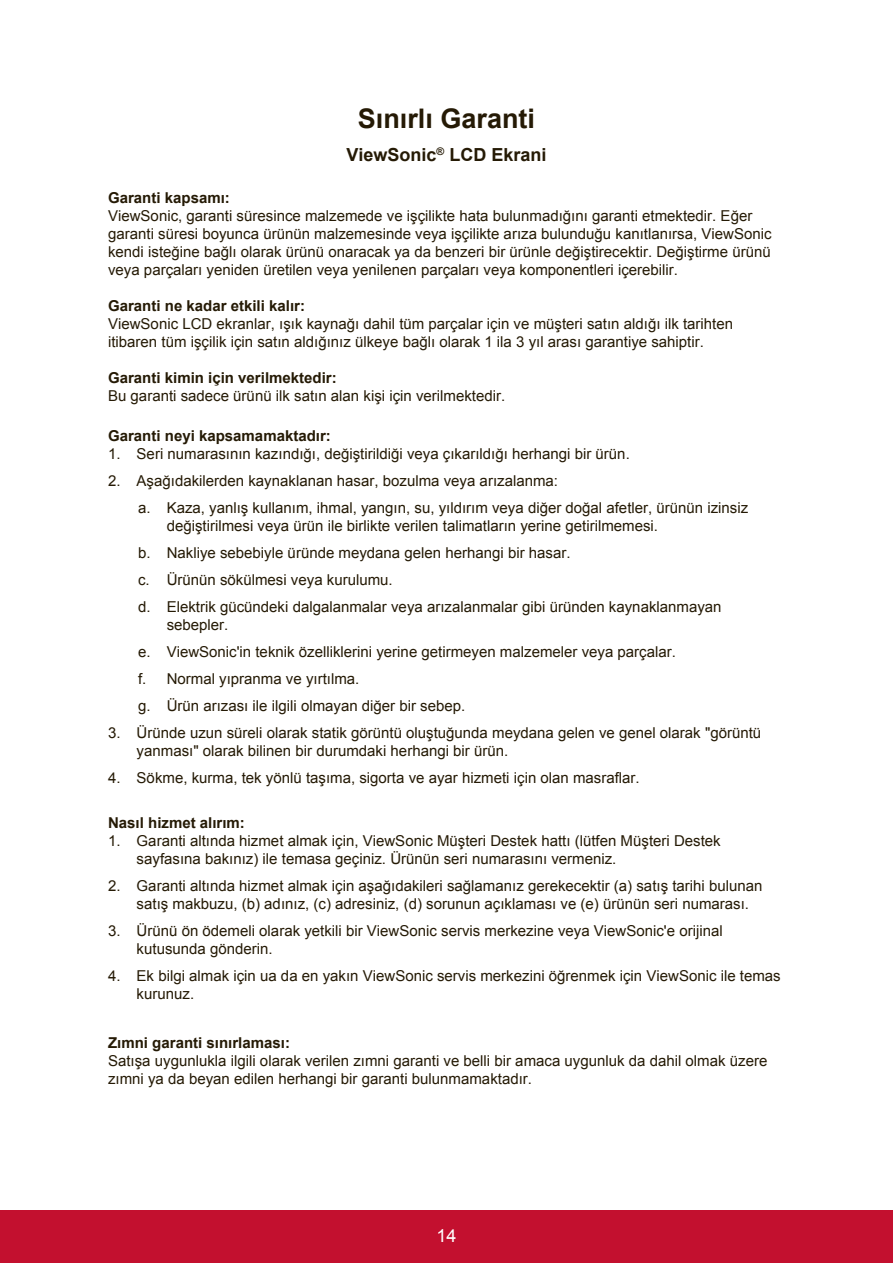
<style>
.page{position:relative;width:893px;height:1263px;background:#fff}
.page>*{position:absolute;margin:0;border:0;box-sizing:border-box;transform-origin:0 0}
.t1{font:700 27px "Arial";color:#251a05}
.t2{font:700 18px "Arial";color:#251a05}
.t3{font:18px "Arial";color:#fff}
.t4{font:15px/18px "Arial";color:#251a05}
.t5{font:700 15px "Arial";color:#251a05}
</style>
<div class="page">
<div style="left:0;top:1210px;width:892px;height:53px;background:#c3102f"></div>
<h1 class="t1" style="left:358px;top:100px;width:179px">Sınırlı Garanti</h1>
<p class="t2" style="left:346px;top:143px;width:201px">ViewSonic<sup>®</sup> LCD Ekrani</p>
<p class="t5" style="left:108px;top:188px;width:123px">Garanti kapsamı:</p>
<p class="t4" style="left:108px;top:207px;width:664px">ViewSonic, garanti süresince malzemede ve işçilikte hata bulunmadığını garanti etmektedir. Eğer garanti süresi boyunca ürünün malzemesinde veya işçilikte arıza bulunduğu kanıtlanırsa, ViewSonic kendi isteğine bağlı olarak ürünü onaracak ya da benzeri bir ürünle değiştirecektir. Değiştirme ürünü veya parçaları yeniden üretilen veya yenilenen parçaları veya komponentleri içerebilir.</p>
<p class="t5" style="left:108px;top:296px;width:198px">Garanti ne kadar etkili kalır:</p>
<p class="t4" style="left:108px;top:315px;width:626px">ViewSonic LCD ekranlar, ışık kaynağı dahil tüm parçalar için ve müşteri satın aldığı ilk tarihten itibaren tüm işçilik için satın aldığınız ülkeye bağlı olarak 1 ila 3 yıl arası garantiye sahiptir.</p>
<p class="t5" style="left:108px;top:368px;width:230px">Garanti kimin için verilmektedir:</p>
<p class="t4" style="left:108px;top:387px;width:398px">Bu garanti sadece ürünü ilk satın alan kişi için verilmektedir.</p>
<p class="t5" style="left:108px;top:426px;width:224px">Garanti neyi kapsamamaktadır:</p>
<p class="t4" style="left:108px;top:445px;width:523px">1. Seri numarasının kazındığı, değiştirildiği veya çıkarıldığı herhangi bir ürün.</p>
<p class="t4" style="left:138px;top:467px;width:611px;line-height:27px;text-indent:-30px">2. Aşağıdakilerden kaynaklanan hasar, bozulma veya arızalanma:<br>a. Kaza, yanlış kullanım, ihmal, yangın, su, yıldırım veya diğer doğal afetler, ürünün izinsiz</p>
<p class="t4" style="left:138px;top:512px;width:584px;line-height:27px;text-indent:28px">değiştirilmesi veya ürün ile birlikte verilen talimatların yerine getirilmemesi.<br>b. Nakliye sebebiyle üründe meydana gelen herhangi bir hasar.<br>c. Ürünün sökülmesi veya kurulumu.<br>d. Elektrik gücündeki dalgalanmalar veya arızalanmalar gibi üründen kaynaklanmayan</p>
<p class="t4" style="left:138px;top:611px;width:539px;line-height:27px;text-indent:28px">sebepler.<br>e. ViewSonic'in teknik özelliklerini yerine getirmeyen malzemeler veya parçalar. f. Normal yıpranma ve yırtılma.<br>g. Ürün arızası ile ilgili olmayan diğer bir sebep.</p>
<p class="t4" style="left:136px;top:724px;width:625px;text-indent:-28px">3. Üründe uzun süreli olarak statik görüntü oluştuğunda meydana gelen ve genel olarak "görüntü yanması" olarak bilinen bir durumdaki herhangi bir ürün.</p>
<p class="t4" style="left:108px;top:769px;width:533px">4. Sökme, kurma, tek yönlü taşıma, sigorta ve ayar hizmeti için olan masraflar.</p>
<p class="t5" style="left:108px;top:813px;width:138px">Nasıl hizmet alırım:</p>
<p class="t4" style="left:136px;top:832px;width:585px;text-indent:-28px">1. Garanti altında hizmet almak için, ViewSonic Müşteri Destek hattı (lütfen Müşteri Destek sayfasına bakınız) ile temasa geçiniz. Ürünün seri numarasını vermeniz.</p>
<p class="t4" style="left:136px;top:877px;width:627px;text-indent:-28px">2. Garanti altında hizmet almak için aşağıdakileri sağlamanız gerekecektir (a) satış tarihi bulunan satış makbuzu, (b) adınız, (c) adresiniz, (d) sorunun açıklaması ve (e) ürünün seri numarası.</p>
<p class="t4" style="left:136px;top:922px;width:587px;text-indent:-28px">3. Ürünü ön ödemeli olarak yetkili bir ViewSonic servis merkezine veya ViewSonic'e orijinal kutusunda gönderin.</p>
<p class="t4" style="left:136px;top:967px;width:645px;text-indent:-28px">4. Ek bilgi almak için ua da en yakın ViewSonic servis merkezini öğrenmek için ViewSonic ile temas kurunuz.</p>
<p class="t5" style="left:108px;top:1032px;width:183px">Zımni garanti sınırlaması:</p>
<p class="t4" style="left:108px;top:1051px;width:660px">Satışa uygunlukla ilgili olarak verilen zımni garanti ve belli bir amaca uygunluk da dahil olmak üzere zımni ya da beyan edilen herhangi bir garanti bulunmamaktadır.</p>
<p class="t3" style="left:436px;top:1223px;width:22px">14</p>
</div>
